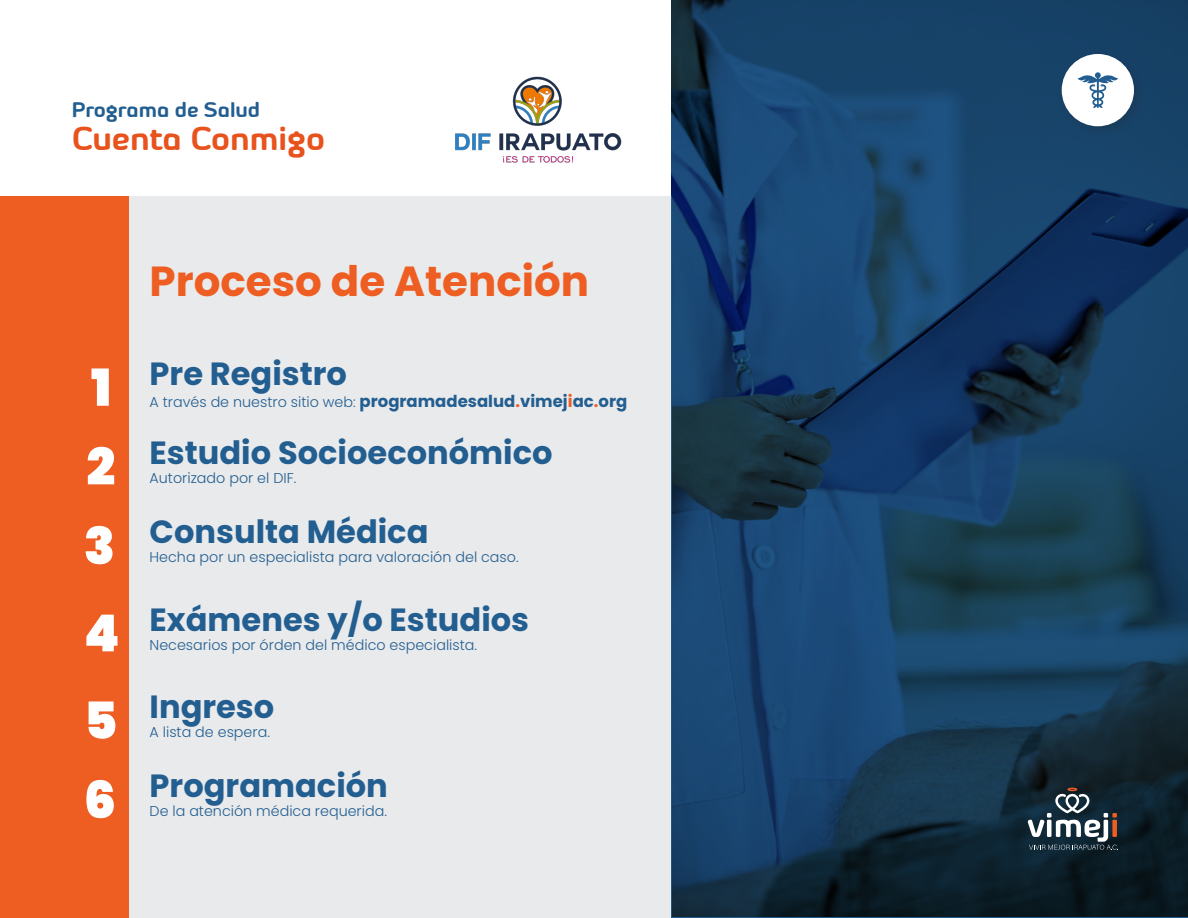
<style>
.page{position:relative;width:1188px;height:918px;background:#fff}
.page>*{position:absolute;margin:0;border:0;box-sizing:border-box;transform-origin:0 0}
.t1{font:900 51px "Poppins";color:#fff}
.t2{font:700 42px "Poppins";color:#ee5d22}
.t3{font:700 33.15px "Byom";color:#e8521c}
.t4{font:700 32.1px "Poppins";color:#235e91}
.t5{font:700 21.15px "Byom";color:#235e91}
.t6{font:300 14.25px "Poppins";color:#235e91}
.s1{font-weight:700;font-size:16.5px}
.s2{font-weight:700;font-size:16.5px;color:#ee5d22}
</style>
<div class="page">
<div style="left:0;top:196px;width:129px;height:722px;background:#ee5d22"></div>
<div style="left:129px;top:196px;width:543px;height:722px;background:#e9eaeb"></div>
<svg style="left:672px;top:0;width:516px;height:918px;background:#163c5f"></svg>
<div style="left:1057px;top:49px;width:90px;height:90px;background:#174267"></div>
<div style="left:1062px;top:54px;width:72px;height:72px;background:#fff;border-radius:50%"></div>
<svg style="left:1078px;top:72px;width:40px;height:36px"></svg>
<svg style="left:1028px;top:788px;width:90px;height:62px"></svg>
<img style="left:455px;top:76px;width:167px;height:87px">
<p class="t5" style="left:72px;top:97px;width:190px">Programa de Salud</p>
<p class="t3" style="left:72px;top:118px;width:255px">Cuenta Conmigo</p>
<p class="t1" style="left:91px;top:358px;width:22px">1</p>
<p class="t1" style="left:86px;top:437px;width:30px">2</p>
<p class="t1" style="left:84px;top:517px;width:33px">3</p>
<p class="t1" style="left:84px;top:604px;width:37px">4</p>
<p class="t1" style="left:84px;top:691px;width:35px">5</p>
<p class="t1" style="left:84px;top:770px;width:34px">6</p>
<p class="t2" style="left:150px;top:257px;width:441px">Proceso de Atención</p>
<p class="t4" style="left:150px;top:355px;width:199px">Pre Registro</p>
<p class="t6" style="left:150px;top:393px;width:479px">A través de nuestro sitio web: <span class="s1">programadesalud</span><span class="s2">.</span><span class="s1">vimej</span><span class="s2">i</span><span class="s1">ac</span><span class="s2">.</span><span class="s1">org</span></p>
<p class="t4" style="left:150px;top:434px;width:405px">Estudio Socioeconómico</p>
<p class="t6" style="left:150px;top:470px;width:148px">Autorizado por el DIF.</p>
<p class="t4" style="left:150px;top:513px;width:280px">Consulta Médica</p>
<p class="t6" style="left:150px;top:549px;width:371px">Hecha por un especialista para valoración del caso.</p>
<p class="t4" style="left:150px;top:601px;width:381px">Exámenes y/o Estudios</p>
<p class="t6" style="left:150px;top:637px;width:329px">Necesarios por órden del médico especialista.</p>
<p class="t4" style="left:150px;top:688px;width:126px">Ingreso</p>
<p class="t6" style="left:150px;top:724px;width:122px">A lista de espera.</p>
<p class="t4" style="left:150px;top:767px;width:240px">Programación</p>
<p class="t6" style="left:150px;top:803px;width:239px">De la atención médica requerida.</p>
</div>
